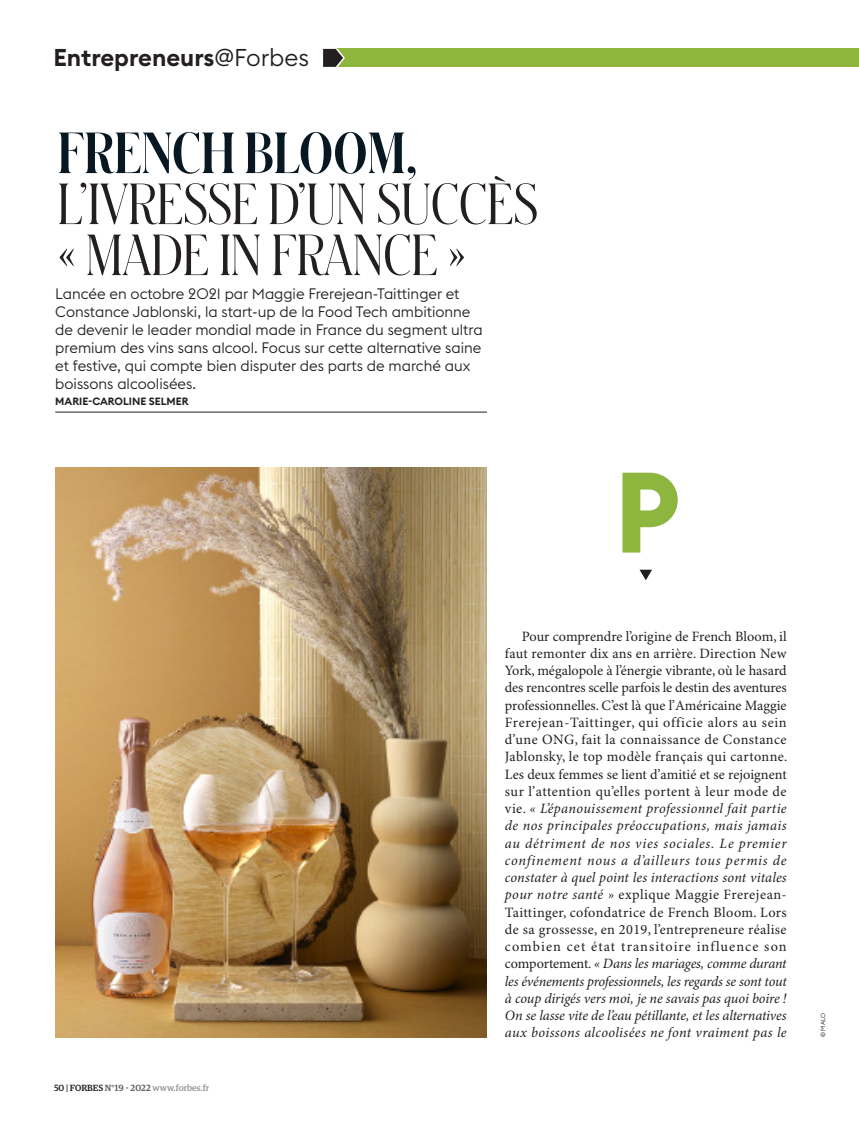
<style>
.page{position:relative;width:859px;height:1127px;background:#fff}
.page>*{position:absolute;margin:0;border:0;box-sizing:border-box;transform-origin:0 0}
.t1{font:700 112.5px "Euclid Circular B";color:#8eb63e}
._01a_TITRE_LIGHT{font:300 54px/51px "Schnyder Cond M";color:#231f20}
._01_TITRE{font:700 54px "Schnyder Cond M";color:#071822}
.t2{font:600 24px "Euclid Circular B";color:#231f20}
._02_CHAPO{font:300 15px/18px "Euclid Flex";color:#231f20}
._06_TXT_COUR_RETRAIT{font:14.25px/17.2px "Minion Pro";letter-spacing:.07em;color:#231f20;text-align:justify}
._03_SIGNAT{font:600 10.5px "Euclid Square";color:#231f20}
.t3{font:500 9px "Guardian Egyp";color:#939598}
.CREDIT_PHOTO{font:300 6px "Euclid Circular B";color:#231f20}
.s1{font-weight:300}
.s2{color:#231f20}
.s3{color:#57585a}
.s4{font-style:italic}
</style>
<div class="page">
<div style="left:336px;top:49px;width:523px;height:18px;background:#8eb63e"></div>
<svg style="left:323px;top:48px;width:22px;height:19px"></svg>
<hr style="left:55px;top:412px;width:432px;height:1px;background:#231f20">
<svg style="left:639px;top:570px;width:13px;height:10px"></svg>
<img style="left:55px;top:468px;width:432px;height:569px">
<p class="t2" style="left:54px;top:42px;width:257px">Entrepreneurs<span class="s1">@Forbes</span></p>
<p class="_01_TITRE" style="left:58px;top:116px;width:362px">FRENCH BLOOM,</p>
<p class="_01a_TITRE_LIGHT" style="left:58px;top:178px;width:482px">L’IVRESSE D’UN SUCCÈS « MADE IN FRANCE »</p>
<p class="_02_CHAPO" style="left:55px;top:285px;width:429px">Lancée en octobre 2021 par Maggie Frerejean-Taittinger et Constance Jablonski, la start-up de la Food Tech ambitionne de devenir le leader mondial made in France du segment ultra premium des vins sans alcool. Focus sur cette alternative saine et festive, qui compte bien disputer des parts de marché aux boissons alcoolisées.</p>
<p class="_03_SIGNAT" style="left:55px;top:395px;width:135px">MARIE-CAROLINE SELMER</p>
<p class="t3" style="left:54px;top:1081px;width:157px"><span class="s2">50 | FORBES</span> <span class="s3">N°19 - 2022</span> www.forbes.fr</p>
<p class="t1" style="left:614px;top:440px;width:68px">P</p>
<p class="_06_TXT_COUR_RETRAIT" style="left:505px;top:628px;width:284px;text-indent:17px">Pour comprendre l’origine de French Bloom, il faut remonter dix ans en arrière. Direction New York, mégalopole à l’énergie vibrante, où le hasard des rencontres scelle parfois le destin des aventures professionnelles. C’est là que l’Américaine Maggie Frerejean-Taittinger, qui officie alors au sein d’une ONG, fait la connaissance de Constance Jablonsky, le top modèle français qui cartonne.<br>Les deux femmes se lient d’amitié et se rejoignent sur l’attention qu’elles portent à leur mode de vie. <span class="s4">« L’épanouissement professionnel fait partie de nos principales préoccupations, mais jamais au détriment de nos vies sociales. Le premier confinement nous a d’ailleurs tous permis de constater à quel point les interactions sont vitales pour notre santé »</span> explique Maggie Frerejean-Taittinger, cofondatrice de French Bloom. Lors de sa grossesse, en 2019, l’entrepreneure réalise combien cet état transitoire influence son comportement. <span class="s4">« Dans les mariages, comme durant les événements professionnels, les regards se sont tout à coup dirigés vers moi, je ne savais pas quoi boire !<br>On se lasse vite de l’eau pétillante, et les alternatives aux boissons alcoolisées ne font vraiment pas le</span></p>
<p class="CREDIT_PHOTO" style="left:819px;top:1037px;width:26px;rotate:-90deg">© MALO</p>
</div>
